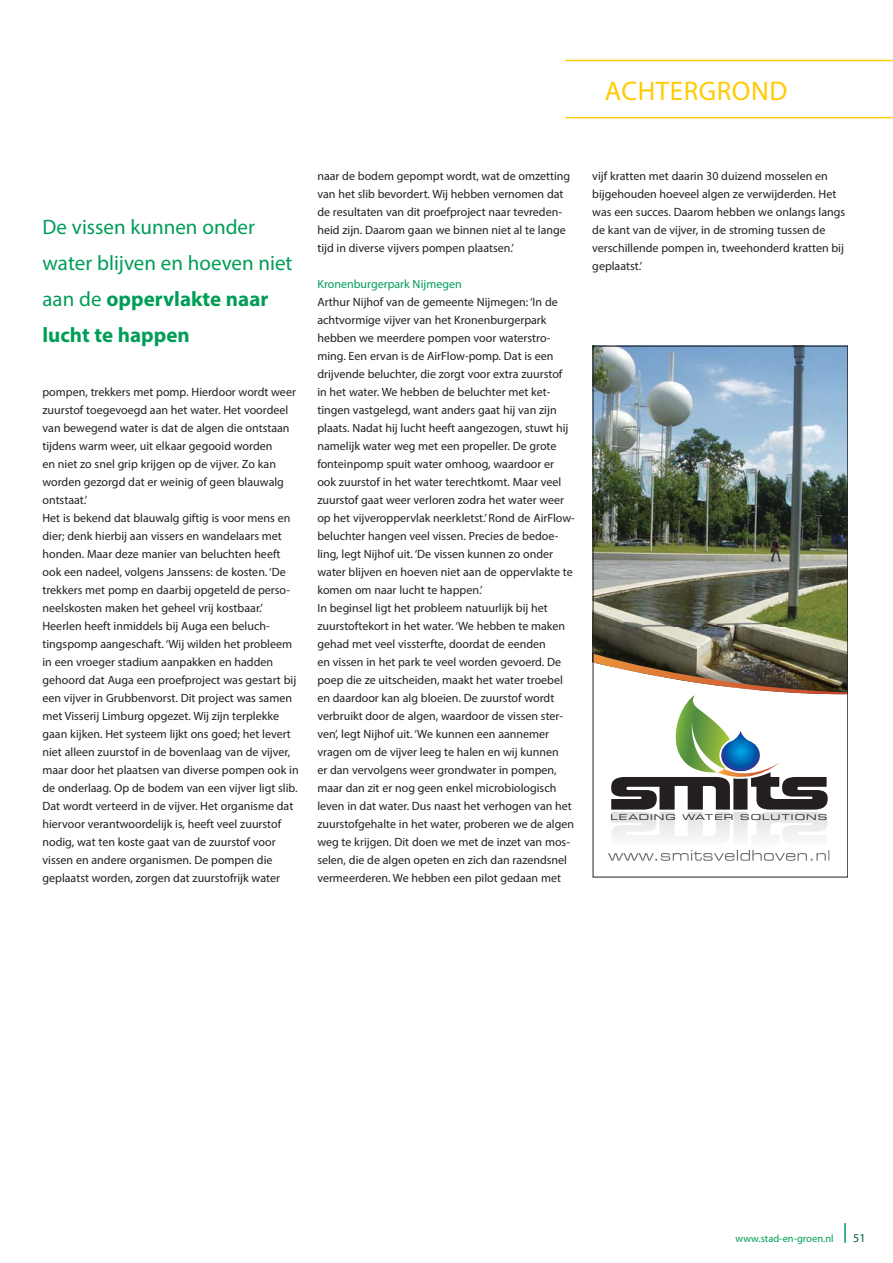
<style>
.page{position:relative;width:893px;height:1263px;background:#fff}
.page>*{position:absolute;margin:0;border:0;box-sizing:border-box;transform-origin:0 0}
.t1{font:27px "Myriad Pro";letter-spacing:.02em;color:#ffcb04}
.t2{font:21px/36px "Myriad Pro";color:#009d57}
.t3{font:12px/18px "Myriad Pro";color:#231f20}
.t4{font:12px "Myriad Pro";color:#009d57}
.t5{font:12px "Myriad Pro";color:#005941}
.t6{font:10.5px "Myriad Pro";color:#009d57}
.t7{font:expanded 7.95px "Square 721 BT";letter-spacing:.1em;color:#231f20;scale:1.25 1}
.s1{font-weight:700}
</style>
<div class="page">
<hr style="left:844px;top:1223px;width:2px;height:20px;background:#009d57">
<img style="left:595px;top:348px;width:251px;height:296px">
<img style="left:611px;top:812px;width:216px;height:26px">
<svg style="left:595px;top:644px;width:251px;height:166px"></svg>
<svg style="left:608px;top:850px;width:221px;height:11px"></svg>
<img style="left:756px;top:850px;width:14px;height:3px">
<div style="left:593px;top:346px;width:255px;height:531px;border:1px solid #231f20"></div>
<hr style="left:565px;top:117px;width:328px;height:1px;background:#ffcb04">
<hr style="left:565px;top:60px;width:328px;height:1px;background:#ffcb04">
<h1 class="t1" style="left:605px;top:81px;width:184px">ACHTERGROND</h1>
<h2 class="t2" style="left:42px;top:210px;width:252px">De vissen kunnen onder water blijven en hoeven niet aan de <span class="s1">oppervlakte naar lucht te happen</span></h2>
<p class="t3" style="left:42px;top:384px;width:258px">pompen, trekkers met pomp. Hierdoor wordt weer zuurstof toegevoegd aan het water. Het voordeel van bewegend water is dat de algen die ontstaan tijdens warm weer, uit elkaar gegooid worden<br>en niet zo snel grip krijgen op de vijver. Zo kan worden gezorgd dat er weinig of geen blauwalg ontstaat.’<br>Het is bekend dat blauwalg giftig is voor mens en dier; denk hierbij aan vissers en wandelaars met honden. Maar deze manier van beluchten heeft ook een nadeel, volgens Janssens: de kosten. ‘De trekkers met pomp en daarbij opgeteld de perso&shy;neelskosten maken het geheel vrij kostbaar.’ Heerlen heeft inmiddels bij Auga een beluch&shy;tingspomp aangeschaft. ‘Wij wilden het probleem in een vroeger stadium aanpakken en hadden gehoord dat Auga een proefproject was gestart bij een vijver in Grubbenvorst. Dit project was samen met Visserij Limburg opgezet. Wij zijn terplekke gaan kijken. Het systeem lijkt ons goed; het levert niet alleen zuurstof in de bovenlaag van de vijver, maar door het plaatsen van diverse pompen ook in de onderlaag. Op de bodem van een vijver ligt slib.<br>Dat wordt verteerd in de vijver. Het organisme dat hiervoor verantwoordelijk is, heeft veel zuurstof nodig, wat ten koste gaat van de zuurstof voor vissen en andere organismen. De pompen die geplaatst worden, zorgen dat zuurstofrijk water</p>
<p class="t3" style="left:317px;top:168px;width:254px">naar de bodem gepompt wordt, wat de omzetting van het slib bevordert. Wij hebben vernomen dat de resultaten van dit proefproject naar tevreden&shy;heid zijn. Daarom gaan we binnen niet al te lange tijd in diverse vijvers pompen plaatsen.’</p>
<p class="t4" style="left:317px;top:280px;width:146px">Kronenburgerpark Nijmegen</p>
<p class="t3" style="left:317px;top:294px;width:259px">Arthur Nijhof van de gemeente Nijmegen: ‘In de achtvormige vijver van het Kronenburgerpark hebben we meerdere pompen voor waterstro&shy;ming. Een ervan is de AirFlow-pomp. Dat is een drijvende beluchter, die zorgt voor extra zuurstof<br>in het water. We hebben de beluchter met ket&shy;tingen vastgelegd, want anders gaat hij van zijn plaats. Nadat hij lucht heeft aangezogen, stuwt hij namelijk water weg met een propeller. De grote fonteinpomp spuit water omhoog, waardoor er ook zuurstof in het water terechtkomt. Maar veel zuurstof gaat weer verloren zodra het water weer op het vijveroppervlak neerkletst.’ Rond de AirFlow&shy;beluchter hangen veel vissen. Precies de bedoe&shy;ling, legt Nijhof uit. ‘De vissen kunnen zo onder water blijven en hoeven niet aan de oppervlakte te komen om naar lucht te happen.’<br>In beginsel ligt het probleem natuurlijk bij het zuurstoftekort in het water. ‘We hebben te maken gehad met veel vissterfte, doordat de eenden<br>en vissen in het park te veel worden gevoerd. De poep die ze uitscheiden, maakt het water troebel en daardoor kan alg bloeien. De zuurstof wordt verbruikt door de algen, waardoor de vissen ster&shy;ven’, legt Nijhof uit. ‘We kunnen een aannemer vragen om de vijver leeg te halen en wij kunnen<br>er dan vervolgens weer grondwater in pompen, maar dan zit er nog geen enkel microbiologisch leven in dat water. Dus naast het verhogen van het zuurstofgehalte in het water, proberen we de algen weg te krijgen. Dit doen we met de inzet van mos&shy;selen, die de algen opeten en zich dan razendsnel vermeerderen. We hebben een pilot gedaan met</p>
<p class="t3" style="left:592px;top:168px;width:254px">vijf kratten met daarin 30 duizend mosselen en bijgehouden hoeveel algen ze verwijderden. Het was een succes. Daarom hebben we onlangs langs de kant van de vijver, in de stroming tussen de verschillende pompen in, tweehonderd kratten bij geplaatst.’</p>
<p class="t7" style="left:610px;top:813px;width:175px">LEADING WATER SOLUTIONS</p>
<p class="t6" style="left:735px;top:1234px;width:100px">www.stad-en-groen.nl</p>
<p class="t5" style="left:853px;top:1233px;width:14px">51</p>
</div>
